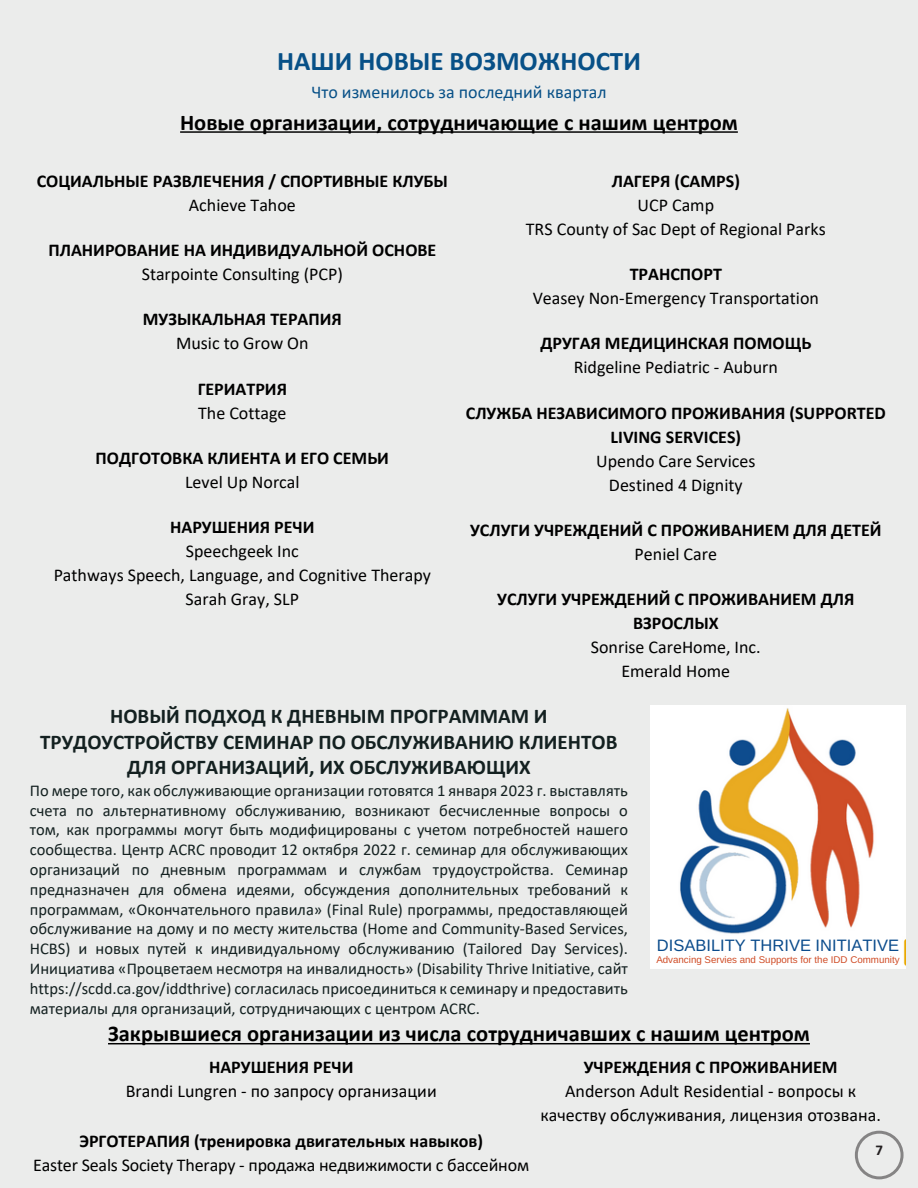
<style>
.page{position:relative;width:918px;height:1188px;background:#ebeceb}
.page>*{position:absolute;margin:0;border:0;box-sizing:border-box;transform-origin:0 0}
.t1{font:700 27px "Calibri";color:#075087}
.t2{font:700 22.5px "Calibri";color:#000}
.t3{font:700 21px/25.2px "Calibri";color:#132020;text-align:center}
.t4{font:18px/24px "Calibri";color:#000;text-align:center}
.t5{font:700 18px/24px "Calibri";color:#000;text-align:center}
.t6{font:18px "Calibri";color:#075087}
.t7{font:16.5px/19.8px "Calibri";color:#132020;text-align:justify}
.t8{font:16.5px "Arimo";color:#0b4c8c}
.t9{font:700 15px "Calibri";color:#231f20}
.t10{font:9.75px "Arimo";color:#d04d27}
</style>
<div class="page">
<div style="left:855px;top:1131px;width:49px;height:48px;border:3px solid #201d1e;border-radius:50%"></div>
<img style="left:650px;top:705px;width:256px;height:263px">
<div style="left:651px;top:936px;width:251px;height:32px;background:#fff"></div>
<hr style="left:180px;top:131px;width:558px;height:2px;background:#000">
<hr style="left:108px;top:1043px;width:702px;height:1px;background:#000">
<p class="t1" style="left:277px;top:42px;width:365px">НАШИ НОВЫЕ ВОЗМОЖНОСТИ</p>
<p class="t6" style="left:311px;top:80px;width:297px">Что изменилось за последний квартал</p>
<p class="t2" style="left:180px;top:106px;width:559px">Новые организации, сотрудничающие с нашим центром</p>
<p class="t5" style="left:37px;top:169px;width:413px">СОЦИАЛЬНЫЕ РАЗВЛЕЧЕНИЯ / СПОРТИВНЫЕ КЛУБЫ</p>
<p class="t4" style="left:189px;top:192px;width:109px">Achieve Tahoe</p>
<p class="t5" style="left:48px;top:238px;width:390px">ПЛАНИРОВАНИЕ НА ИНДИВИДУАЛЬНОЙ ОСНОВЕ</p>
<p class="t4" style="left:142px;top:262px;width:203px">Starpointe Consulting (PCP)</p>
<p class="t5" style="left:143px;top:307px;width:201px">МУЗЫКАЛЬНАЯ ТЕРАПИЯ</p>
<p class="t4" style="left:176px;top:331px;width:134px">Music to Grow On</p>
<p class="t5" style="left:198px;top:376px;width:91px">ГЕРИАТРИЯ</p>
<p class="t4" style="left:198px;top:400px;width:90px">The Cottage</p>
<p class="t5" style="left:96px;top:446px;width:295px">ПОДГОТОВКА КЛИЕНТА И ЕГО СЕМЬИ</p>
<p class="t4" style="left:185px;top:469px;width:116px">Level Up Norcal</p>
<p class="t5" style="left:170px;top:515px;width:146px">НАРУШЕНИЯ РЕЧИ</p>
<p class="t4" style="left:186px;top:539px;width:114px">Speechgeek Inc</p>
<p class="t4" style="left:54px;top:563px;width:379px">Pathways Speech, Language, and Cognitive Therapy</p>
<p class="t4" style="left:186px;top:587px;width:115px">Sarah Gray, SLP</p>
<p class="t5" style="left:612px;top:169px;width:130px">ЛАГЕРЯ (CAMPS)</p>
<p class="t4" style="left:638px;top:192px;width:78px">UCP Camp</p>
<p class="t4" style="left:526px;top:216px;width:301px">TRS County of Sac Dept of Regional Parks</p>
<p class="t5" style="left:630px;top:262px;width:94px">ТРАНСПОРТ</p>
<p class="t4" style="left:533px;top:286px;width:288px">Veasey Non-Emergency Transportation</p>
<p class="t5" style="left:540px;top:331px;width:272px">ДРУГАЯ МЕДИЦИНСКАЯ ПОМОЩЬ</p>
<p class="t4" style="left:574px;top:355px;width:206px">Ridgeline Pediatric - Auburn</p>
<p class="t5" style="left:466px;top:400px;width:422px">СЛУЖБА НЕЗАВИСИМОГО ПРОЖИВАНИЯ (SUPPORTED<br>LIVING SERVICES)</p>
<p class="t4" style="left:596px;top:448px;width:161px">Upendo Care Services</p>
<p class="t4" style="left:609px;top:472px;width:135px">Destined 4 Dignity</p>
<p class="t5" style="left:470px;top:518px;width:413px">УСЛУГИ УЧРЕЖДЕНИЙ С ПРОЖИВАНИЕМ ДЛЯ ДЕТЕЙ</p>
<p class="t4" style="left:635px;top:541px;width:84px">Peniel Care</p>
<p class="t5" style="left:497px;top:587px;width:359px">УСЛУГИ УЧРЕЖДЕНИЙ С ПРОЖИВАНИЕМ ДЛЯ<br>ВЗРОСЛЫХ</p>
<p class="t4" style="left:591px;top:635px;width:171px">Sonrise CareHome, Inc.</p>
<p class="t4" style="left:621px;top:659px;width:110px">Emerald Home</p>
<p class="t3" style="left:40px;top:704px;width:579px">НОВЫЙ ПОДХОД К ДНЕВНЫМ ПРОГРАММАМ И<br>ТРУДОУСТРОЙСТВУ СЕМИНАР ПО ОБСЛУЖИВАНИЮ КЛИЕНТОВ<br>ДЛЯ ОРГАНИЗАЦИЙ, ИХ ОБСЛУЖИВАЮЩИХ</p>
<p class="t7" style="left:30px;top:780px;width:600px">По мере того, как обслуживающие организации готовятся 1 января 2023 г. выставлять счета по альтернативному обслуживанию, возникают бесчисленные вопросы о том, как программы могут быть модифицированы с учетом потребностей нашего сообщества. Центр ACRC проводит 12 октября 2022 г. семинар для обслуживающих организаций по дневным программам и службам трудоустройства. Семинар предназначен для обмена идеями, обсуждения дополнительных требований к программам, «Окончательного правила» (Final Rule) программы, предоставляющей обслуживание на дому и по месту жительства (Home and Community-Based Services, HCBS) и новых путей к индивидуальному обслуживанию (Tailored Day Services).<br>Инициатива «Процветаем несмотря на инвалидность» (Disability Thrive Initiative, сайт https://scdd.ca.gov/iddthrive) согласилась присоединиться к семинару и предоставить материалы для организаций, сотрудничающих с центром ACRC.</p>
<p class="t8" style="left:657px;top:934px;width:244px">DISABILITY THRIVE INITIATIVE</p>
<p class="t10" style="left:656px;top:953px;width:245px">Advancing Servies and Supports for the IDD Community</p>
<p class="t2" style="left:108px;top:1018px;width:704px">Закрывшиеся организации из числа сотрудничавших с нашим центром</p>
<p class="t5" style="left:209px;top:1055px;width:146px">НАРУШЕНИЯ РЕЧИ</p>
<p class="t4" style="left:126px;top:1079px;width:313px">Brandi Lungren - по запросу организации</p>
<p class="t5" style="left:79px;top:1129px;width:405px">ЭРГОТЕРАПИЯ (тренировка двигательных навыков)</p>
<p class="t4" style="left:33px;top:1152px;width:498px">Easter Seals Society Therapy - продажа недвижимости с бассейном</p>
<p class="t5" style="left:584px;top:1055px;width:255px">УЧРЕЖДЕНИЯ С ПРОЖИВАНИЕМ</p>
<p class="t4" style="left:540px;top:1079px;width:342px">Anderson Adult Residential - вопросы к качеству обслуживания, лицензия отозвана.</p>
<p class="t9" style="left:875px;top:1140px;width:9px">7</p>
</div>
